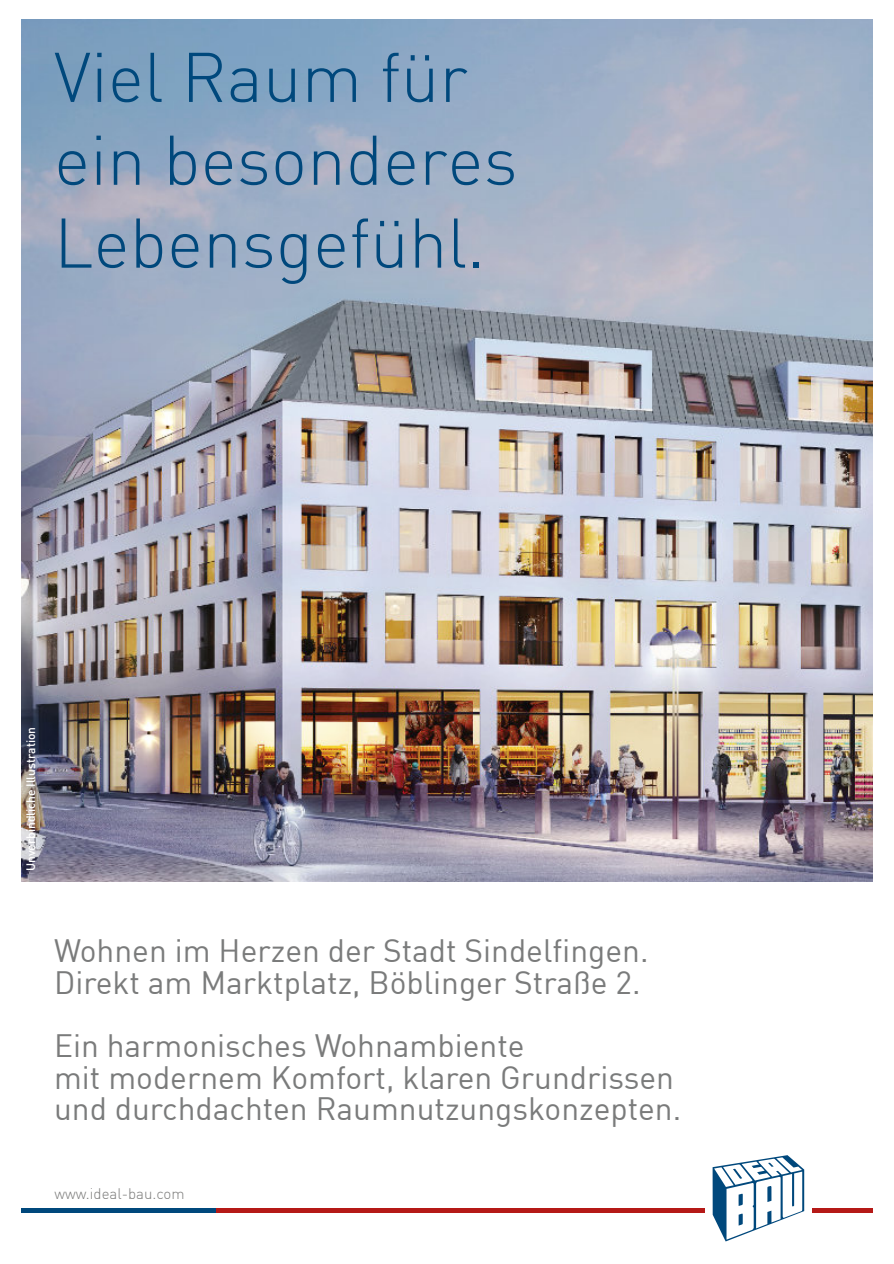
<style>
.page{position:relative;width:894px;height:1264px;background:#fff}
.page>*{position:absolute;margin:0;border:0;box-sizing:border-box;transform-origin:0 0}
.t1{font:300 69px/82.8px "DIN";color:#00487c}
.t2{font:31.65px/31.7px "DIN";color:#7a7b7b}
.t3{font:300 15px "DIN";color:#7b7b7a}
.t4{font:500 12px "DIN";color:#fff}
</style>
<div class="page">
<img style="left:21px;top:20px;width:851px;height:861px">
<hr style="left:811px;top:1208px;width:61px;height:4px;background:#b51917">
<hr style="left:191px;top:1208px;width:513px;height:4px;background:#b51917">
<hr style="left:21px;top:1208px;width:195px;height:4px;background:#00487c">
<svg style="left:712px;top:1155px;width:93px;height:87px"></svg>
<h1 class="t1" style="left:54px;top:34px;width:465px">Viel Raum für ein besonderes<br>Lebensgefühl.</h1>
<p class="t4" style="left:23px;top:871px;width:146px;rotate:-90deg">Unverbindliche Illustration</p>
<p class="t2" style="left:54px;top:933px;width:595px">Wohnen im Herzen der Stadt Sindelfingen.<br>Direkt am Marktplatz, Böblinger Straße 2.</p>
<p class="t2" style="left:54px;top:1028px;width:628px">Ein harmonisches Wohnambiente<br>mit modernem Komfort, klaren Grundrissen und durchdachten Raumnutzungskonzepten.</p>
<p class="t3" style="left:54px;top:1183px;width:132px">www.ideal-bau.com</p>
</div>
